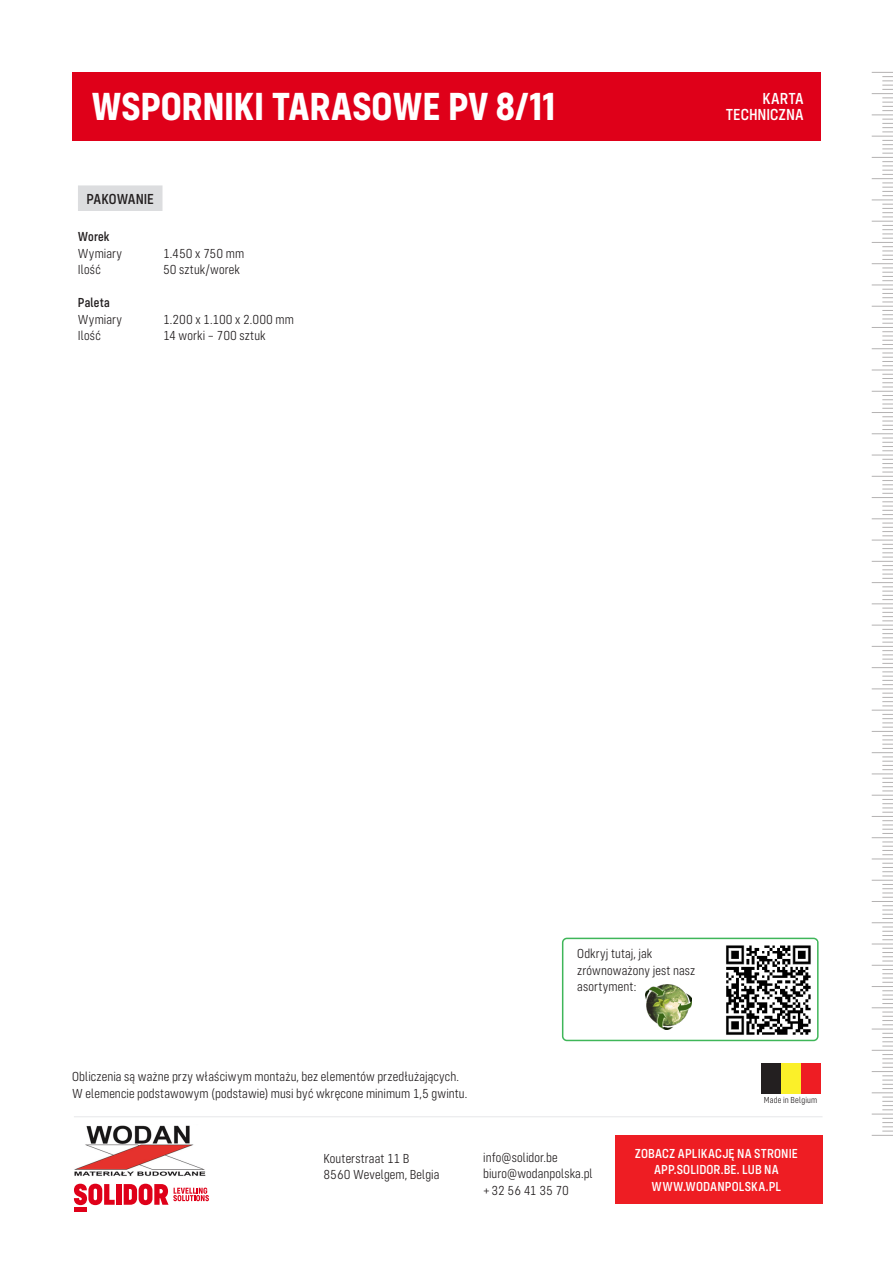
<style>
.page{position:relative;width:893px;height:1263px;background:#fff}
.page>*{position:absolute;margin:0;border:0;box-sizing:border-box;transform-origin:0 0}
.Titel_fiche{font:700 40.5px "Config Condensed";letter-spacing:-.005em;color:#fff}
.t1{font:500 16.5px/16.5px "Config Condensed";color:#fff;text-align:right}
.Titeltje{font:500 15px "Config Condensed";letter-spacing:-.005em;color:#231f20}
.Info{font:300 13.5px/16.5px "Config Condensed";letter-spacing:.01em;color:#231f20}
.t2{font:500 13.5px/16.5px "Config Condensed";letter-spacing:.01em;color:#fff;text-align:center}
.Info-2{font:500 13.5px "Config Condensed";letter-spacing:.015em;color:#231f20}
.Info-3{font:300 9px "Config Condensed";letter-spacing:.02em;color:#231f20}
</style>
<div class="page">
<svg style="left:872px;top:72px;width:21px;height:1064px"></svg>
<div style="left:72px;top:72px;width:749px;height:69px;background:#df0019"></div>
<div style="left:761px;top:1063px;width:20px;height:31px;background:#231f20"></div>
<div style="left:781px;top:1063px;width:20px;height:31px;background:#fbf029"></div>
<div style="left:801px;top:1063px;width:20px;height:31px;background:#ee1d23"></div>
<svg style="left:74px;top:1184px;width:41px;height:21px"></svg>
<div style="left:116px;top:1184px;width:6px;height:21px;background:#df0019"></div>
<div style="left:74px;top:1207px;width:13px;height:5px;background:#df0019"></div>
<svg style="left:124px;top:1184px;width:85px;height:21px"></svg>
<img style="left:74px;top:1125px;width:132px;height:51px">
<hr style="left:74px;top:1116px;width:748px;height:1px;background:#e6e7e9">
<div style="left:615px;top:1135px;width:207px;height:69px;background:#ee1d23"></div>
<img style="left:645px;top:985px;width:46px;height:45px">
<div style="left:562px;top:938px;width:257px;height:103px;border:2px solid #3fb659;border-radius:4px"></div>
<img style="left:726px;top:942px;width:91px;height:95px">
<div style="left:78px;top:185px;width:84px;height:26px;background:#dcdddf"></div>
<p class="Titel_fiche" style="left:91px;top:83px;width:466px">WSPORNIKI TARASOWE PV 8/11</p>
<p class="Titeltje" style="left:86px;top:190px;width:69px">PAKOWANIE</p>
<p class="Info-2" style="left:78px;top:229px;width:33px">Worek</p>
<p class="Info" style="left:78px;top:245px;width:46px">Wymiary</p>
<p class="Info" style="left:163px;top:245px;width:83px">1.450 x 750 mm</p>
<p class="Info" style="left:78px;top:262px;width:24px">Ilość</p>
<p class="Info" style="left:163px;top:262px;width:78px">50 sztuk/worek</p>
<p class="Info-2" style="left:78px;top:295px;width:33px">Paleta</p>
<p class="Info" style="left:78px;top:311px;width:46px">Wymiary</p>
<p class="Info" style="left:163px;top:311px;width:132px">1.200 x 1.100 x 2.000 mm</p>
<p class="Info" style="left:78px;top:328px;width:24px">Ilość</p>
<p class="Info" style="left:163px;top:328px;width:104px">14 worki – 700 sztuk</p>
<p class="t1" style="left:726px;top:90px;width:79px">KARTA<br>TECHNICZNA</p>
<p class="Info" style="left:72px;top:1069px;width:388px">Obliczenia są ważne przy właściwym montażu, bez elementów przedłużających.</p>
<p class="Info" style="left:72px;top:1085px;width:397px">W elemencie podstawowym (podstawie) musi być wkręcone minimum 1,5 gwintu.</p>
<p class="Info" style="left:577px;top:946px;width:76px">Odkryj tutaj, jak</p>
<p class="Info" style="left:577px;top:962px;width:120px">zrównoważony jest nasz</p>
<p class="Info" style="left:577px;top:979px;width:60px">asortyment:</p>
<p class="Info-3" style="left:764px;top:1095px;width:55px">Made in Belgium</p>
<p class="Info" style="left:323px;top:1150px;width:117px">Kouterstraat 11 B<br>8560 Wevelgem, Belgia</p>
<p class="t2" style="left:635px;top:1145px;width:165px">ZOBACZ APLIKACJĘ NA STRONIE<br>APP.SOLIDOR.BE. LUB NA<br>WWW.WODANPOLSKA.PL</p>
<p class="Info" style="left:483px;top:1149px;width:111px">info@solidor.be biuro@wodanpolska.pl +32 56 41 35 70</p>
</div>
